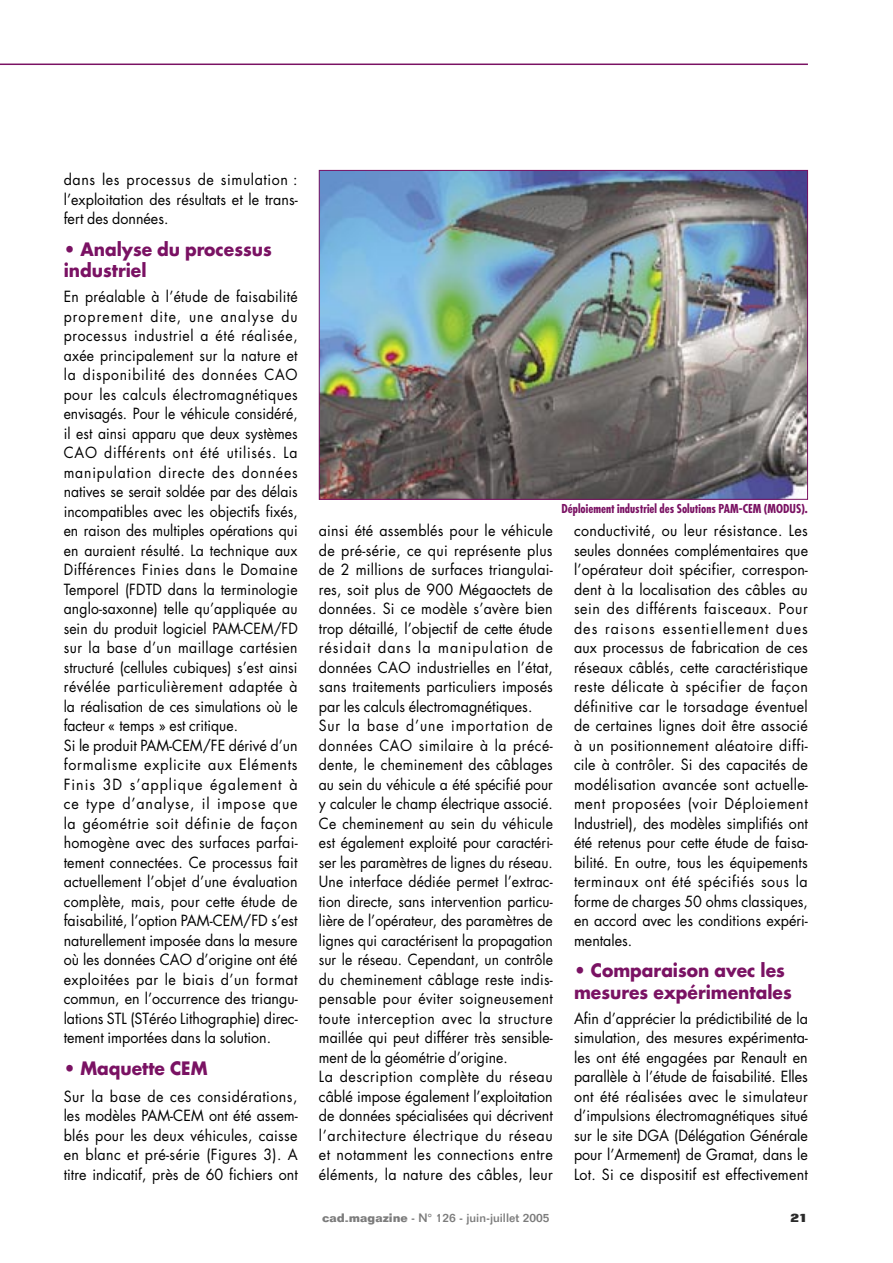
<style>
.page{position:relative;width:893px;height:1263px;background:#fff}
.page>*{position:absolute;margin:0;border:0;box-sizing:border-box;transform-origin:0 0}
.sous_titre{font:700 18px/21.6px "Futura";color:#7a1263;scale:.95 1}
.texte{font:15px/19.5px "Futura";color:#000;text-align:justify;scale:.95 1}
.texte-2{font:15px/19.5px "Futura";color:#000;text-align:justify;scale:.93 1}
.legende{font:700 condensed 12px "Futura";color:#7a1263}
.t1{font:500 12px "Folio";color:#7c7c7c}
.t2{font:800 12px "Folio";color:#2a2a2a}
.s1{font-weight:700}
</style>
<div class="page">
<hr style="left:0;top:64px;width:808px;height:1px;background:#7a1263">
<img style="left:321px;top:172px;width:485px;height:326px">
<div style="left:319px;top:170px;width:489px;height:330px;border:1px solid #7a1263"></div>
<p class="texte" style="left:64px;top:170px;width:248px">dans les processus de simulation : l’exploitation des résultats et le trans&shy;fert des données.</p>
<p class="sous_titre" style="left:64px;top:238px;width:221px">• Analyse du processus industriel</p>
<p class="texte-2" style="left:64px;top:287px;width:253px">En préalable à l’étude de faisabilité proprement dite, une analyse du processus industriel a été réalisée, axée principalement sur la nature et la disponibilité des données CAO pour les calculs électromagnétiques envisagés. Pour le véhicule considéré, il est ainsi apparu que deux systèmes CAO différents ont été utilisés. La manipulation directe des données natives se serait soldée par des délais incompatibles avec les objectifs fixés, en raison des multiples opérations qui en auraient résulté. La technique aux Différences Finies dans le Domaine Temporel (FDTD dans la terminologie anglo-saxonne) telle qu’appliquée au sein du produit logiciel PAM-CEM/FD sur la base d’un maillage cartésien structuré (cellules cubiques) s’est ainsi révélée particulièrement adaptée à la réalisation de ces simulations où le facteur « temps » est critique.</p>
<p class="texte" style="left:64px;top:735px;width:248px">Si le produit PAM-CEM/FE dérivé d’un formalisme explicite aux Eléments Finis 3D s’applique également à ce type d’analyse, il impose que la géométrie soit définie de façon homogène avec des surfaces parfai&shy;tement connectées. Ce processus fait actuellement l’objet d’une évaluation complète, mais, pour cette étude de faisabilité, l’option PAM-CEM/FD s’est naturellement imposée dans la mesure où les données CAO d’origine ont été exploitées par le biais d’un format commun, en l’occurrence des triangu&shy;lations STL (STéréo Lithographie) direc&shy;tement importées dans la solution.</p>
<p class="sous_titre" style="left:64px;top:1057px;width:153px">• Maquette CEM</p>
<p class="texte" style="left:64px;top:1086px;width:248px">Sur la base de ces considérations, les modèles PAM-CEM ont été assem&shy;blés pour les deux véhicules, caisse en blanc et pré-série (Figures 3). A titre indicatif, près de 60 fichiers ont</p>
<p class="texte" style="left:319px;top:521px;width:248px">ainsi été assemblés pour le véhicule de pré-série, ce qui représente plus de 2 millions de surfaces triangulai&shy;res, soit plus de 900 Mégaoctets de données. Si ce modèle s’avère bien trop détaillé, l’objectif de cette étude résidait dans la manipulation de données CAO industrielles en l’état, sans traitements particuliers imposés par les calculs électromagnétiques.</p>
<p class="texte-2" style="left:319px;top:716px;width:253px">Sur la base d’une importation de données CAO similaire à la précé&shy;dente, le cheminement des câblages au sein du véhicule a été spécifié pour y calculer le champ électrique associé.<br>Ce cheminement au sein du véhicule est également exploité pour caractéri&shy;ser les paramètres de lignes du réseau.<br>Une interface dédiée permet l’extrac&shy;tion directe, sans intervention particu&shy;lière de l’opérateur, des paramètres de lignes qui caractérisent la propagation sur le réseau. Cependant, un contrôle du cheminement câblage reste indis&shy;pensable pour éviter soigneusement toute interception avec la structure maillée qui peut différer très sensible&shy;ment de la géométrie d’origine.</p>
<p class="texte" style="left:319px;top:1067px;width:248px">La description complète du réseau câblé impose également l’exploitation de données spécialisées qui décrivent l’architecture électrique du réseau et notamment les connections entre éléments, la nature des câbles, leur</p>
<p class="legende" style="left:562px;top:501px;width:248px">Déploiement industriel des Solutions PAM-CEM (MODUS).</p>
<p class="texte" style="left:574px;top:521px;width:248px">conductivité, ou leur résistance. Les seules données complémentaires que l’opérateur doit spécifier, correspon&shy;dent à la localisation des câbles au sein des différents faisceaux. Pour des raisons essentiellement dues aux processus de fabrication de ces réseaux câblés, cette caractéristique reste délicate à spécifier de façon définitive car le torsadage éventuel de certaines lignes doit être associé à un positionnement aléatoire diffi&shy;cile à contrôler. Si des capacités de modélisation avancée sont actuelle&shy;ment proposées (voir Déploiement Industriel), des modèles simplifiés ont été retenus pour cette étude de faisa&shy;bilité. En outre, tous les équipements terminaux ont été spécifiés sous la forme de charges 50 ohms classiques, en accord avec les conditions expéri&shy;mentales.</p>
<p class="sous_titre" style="left:574px;top:959px;width:231px">• Comparaison avec les mesures expérimentales</p>
<p class="texte" style="left:574px;top:1008px;width:248px">Afin d’apprécier la prédictibilité de la simulation, des mesures expérimenta&shy;les ont été engagées par Renault en parallèle à l’étude de faisabilité. Elles ont été réalisées avec le simulateur d’impulsions électromagnétiques situé sur le site DGA (Délégation Générale pour l’Armement) de Gramat, dans le Lot. Si ce dispositif est effectivement</p>
<p class="t1" style="left:322px;top:1210px;width:229px"><span class="s1">cad-magazine</span> - N° 126 - juin-juillet 2005</p>
<p class="t2" style="left:791px;top:1210px;width:19px">21</p>
</div>
